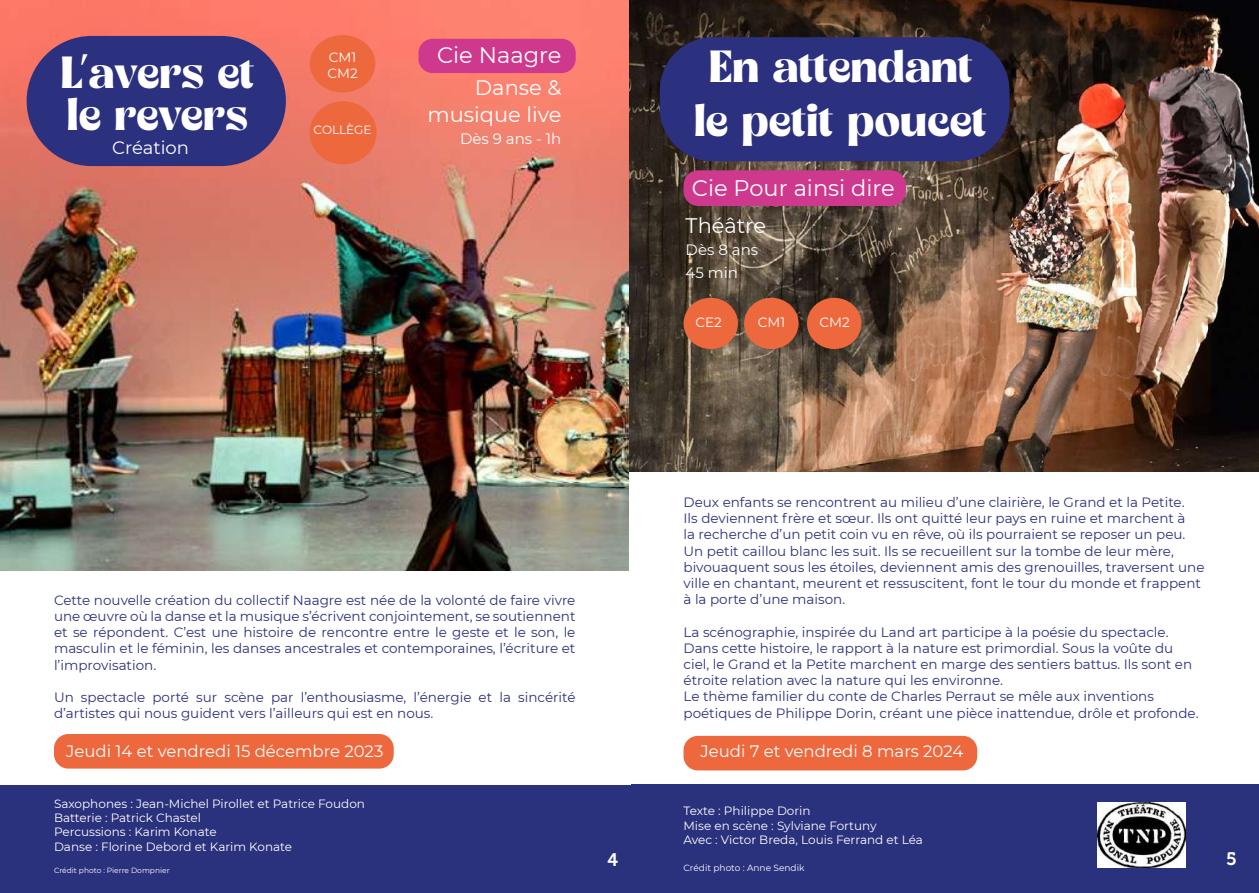
<style>
.page{position:relative;width:1259px;height:893px;background:#fff}
.page>*{position:absolute;margin:0;border:0;box-sizing:border-box;transform-origin:0 0}
.t1{font:45px/42px "Bropella";color:#fff}
.t2{font:22.5px "Montserrat";color:#fff}
.t3{font:21px/27px "Montserrat";color:#fff;text-align:right}
.t4{font:18px "Montserrat";color:#fff}
.t5{font:18px "Museo 700";color:#fff}
.t6{font:16.5px "Montserrat";color:#fff}
.t7{font:15px/22.5px "Montserrat";color:#fff}
.t8{font:13.5px/16.2px "Montserrat";color:#2b307f}
.t9{font:13.5px/16.2px "Montserrat";color:#fff}
.t10{font:12px/14.4px "Montserrat";color:#fff}
.t11{font:9px "Montserrat";color:#fff}
.t12{font:7.5px "Montserrat";color:#fff}
</style>
<div class="page">
<div style="left:630px;top:784px;width:629px;height:109px;background:#2a317d"></div>
<div style="left:0;top:655px;width:630px;height:238px;background:#2a317d"></div>
<img style="left:0;top:0;width:629px;height:571px">
<div style="left:418px;top:39px;width:158px;height:34px;background:#ce398d;border-radius:14px"></div>
<div style="left:27px;top:36px;width:259px;height:130px;background:#2b307f;border-radius:65px"></div>
<img style="left:629px;top:0;width:630px;height:472px">
<div style="left:683px;top:170px;width:223px;height:36px;background:#ce398d;border-radius:15px"></div>
<div style="left:660px;top:37px;width:349px;height:124px;background:#2b307f;border-radius:53px"></div>
<img style="left:1097px;top:802px;width:88px;height:65px">
<div style="left:310px;top:35px;width:65px;height:57px;background:#ed683d;border-radius:50%"></div>
<div style="left:683px;top:298px;width:55px;height:51px;background:#ed683d;border-radius:50%"></div>
<div style="left:744px;top:298px;width:54px;height:51px;background:#ed683d;border-radius:50%"></div>
<div style="left:0;top:571px;width:630px;height:213px;background:#fff"></div>
<div style="left:309px;top:101px;width:68px;height:63px;background:#ed683d;border-radius:50%"></div>
<div style="left:683px;top:736px;width:294px;height:34px;background:#ed683d;border-radius:14px"></div>
<div style="left:54px;top:734px;width:340px;height:35px;background:#ed683d;border-radius:14px"></div>
<div style="left:807px;top:298px;width:54px;height:51px;background:#ed683d;border-radius:50%"></div>
<h1 class="t1" style="left:60px;top:51px;width:196px">L’avers et le revers</h1>
<h2 class="t2" style="left:437px;top:39px;width:126px">Cie Naagre</h2>
<p class="t9" style="left:327px;top:49px;width:32px">CM1<br>CM2</p>
<h3 class="t3" style="left:427px;top:73px;width:135px">Danse &amp; musique live</h3>
<p class="t7" style="left:460px;top:127px;width:103px">Dès 9 ans - 1h</p>
<p class="t10" style="left:313px;top:122px;width:59px">COLLÈGE</p>
<h3 class="t4" style="left:112px;top:135px;width:78px">Création</h3>
<h1 class="t1" style="left:694px;top:40px;width:294px;line-height:54px;text-align:center">En attendant le petit poucet</h1>
<h2 class="t2" style="left:692px;top:173px;width:204px">Cie Pour ainsi dire</h2>
<h3 class="t3" style="left:685px;top:211px;width:82px">Théâtre</h3>
<p class="t7" style="left:685px;top:238px;width:74px">Dès 8 ans<br>45 min</p>
<p class="t9" style="left:695px;top:314px;width:28px">CE2</p>
<p class="t9" style="left:758px;top:314px;width:29px">CM1</p>
<p class="t9" style="left:819px;top:314px;width:32px">CM2</p>
<p class="t8" style="left:54px;top:591px;width:523px;text-align:justify">Cette nouvelle création du collectif Naagre est née de la volonté de faire vivre une œuvre où la danse et la musique s’écrivent conjointement, se soutiennent et se répondent. C’est une histoire de rencontre entre le geste et le son, le masculin et le féminin, les danses ancestrales et contemporaines, l’écriture et l’improvisation.</p>
<p class="t8" style="left:54px;top:689px;width:523px">Un spectacle porté sur scène par l’enthousiasme, l’énergie et la sincérité d’artistes qui nous guident vers l’ailleurs qui est en nous.</p>
<p class="t8" style="left:683px;top:494px;width:522px">Deux enfants se rencontrent au milieu d’une clairière, le Grand et la Petite.<br>Ils deviennent frère et sœur. Ils ont quitté leur pays en ruine et marchent à<br>la recherche d’un petit coin vu en rêve, où ils pourraient se reposer un peu.<br>Un petit caillou blanc les suit. Ils se recueillent sur la tombe de leur mère, bivouaquent sous les étoiles, deviennent amis des grenouilles, traversent une ville en chantant, meurent et ressuscitent, font le tour du monde et frappent à la porte d’une maison.</p>
<p class="t8" style="left:683px;top:623px;width:516px">La scénographie, inspirée du Land art participe à la poésie du spectacle.<br>Dans cette histoire, le rapport à la nature est primordial. Sous la voûte du ciel, le Grand et la Petite marchent en marge des sentiers battus. Ils sont en étroite relation avec la nature qui les environne.<br>Le thème familier du conte de Charles Perraut se mêle aux inventions poétiques de Philippe Dorin, créant une pièce inattendue, drôle et profonde.</p>
<p class="t6" style="left:66px;top:740px;width:318px">Jeudi 14 et vendredi 15 décembre 2023</p>
<p class="t6" style="left:700px;top:740px;width:264px">Jeudi 7 et vendredi 8 mars 2024</p>
<p class="t10" style="left:54px;top:796px;width:312px">Saxophones : Jean-Michel Pirollet et Patrice Foudon Batterie : Patrick Chastel<br>Percussions : Karim Konate<br>Danse : Florine Debord et Karim Konate</p>
<p class="t12" style="left:54px;top:865px;width:117px">Crédit photo : Pierre Dompnier</p>
<h3 class="t5" style="left:607px;top:850px;width:12px">4</h3>
<p class="t10" style="left:683px;top:803px;width:241px">Texte : Philippe Dorin<br>Mise en scène : Sylviane Fortuny<br>Avec : Victor Breda, Louis Ferrand et Léa</p>
<p class="t11" style="left:683px;top:861px;width:123px">Crédit photo : Anne Sendik</p>
<h3 class="t5" style="left:1226px;top:848px;width:12px">5</h3>
</div>
